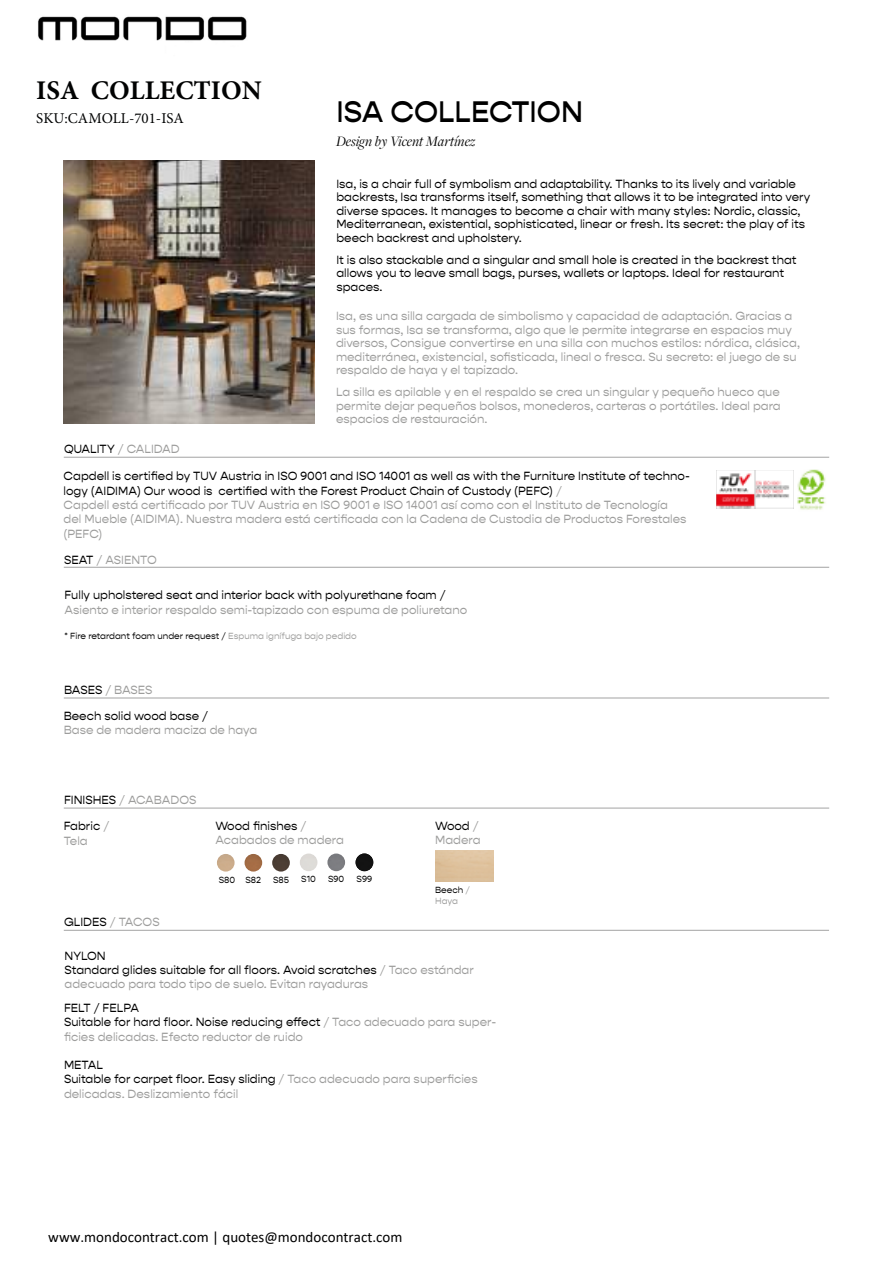
<style>
.page{position:relative;width:893px;height:1263px;background:#fff}
.page>*{position:absolute;margin:0;border:0;box-sizing:border-box;transform-origin:0 0}
.t1{font:500 30px "Gopher";color:#000}
.t2{font:700 27px "Minion Pro";color:#010202}
.t3{font:15px "Calibri";color:#000}
.t4{font:italic 15px "Freight Disp Pro";color:#000}
.t5{font:15px "Minion Pro";color:#010202}
.t6{font:12px/14.4px "Gopher";color:#9d9d9c}
.t7{font:12px/13.5px "Gopher";color:#000}
.t8{font:9px/10.8px "Gopher";color:#000}
.s1{color:#000}
.s2{color:#9d9d9c}
</style>
<div class="page">
<img style="left:64px;top:160px;width:250px;height:263px">
<img style="left:217px;top:854px;width:18px;height:17px;border-radius:9px">
<img style="left:272px;top:854px;width:18px;height:17px;border-radius:9px">
<img style="left:245px;top:854px;width:17px;height:17px;border-radius:9px">
<img style="left:356px;top:853px;width:17px;height:18px;border-radius:9px">
<img style="left:327px;top:853px;width:18px;height:18px;border-radius:9px">
<img style="left:300px;top:853px;width:17px;height:18px;border-radius:9px">
<img style="left:797px;top:469px;width:29px;height:41px">
<img style="left:716px;top:470px;width:77px;height:38px">
<hr style="left:64px;top:567px;width:765px;height:1px;background:#a3a3a3">
<hr style="left:64px;top:457px;width:765px;height:1px;background:#a3a3a3">
<hr style="left:64px;top:808px;width:765px;height:1px;background:#a3a3a3">
<hr style="left:64px;top:930px;width:765px;height:1px;background:#a3a3a3">
<hr style="left:64px;top:698px;width:765px;height:1px;background:#a3a3a3">
<img style="left:38px;top:16px;width:209px;height:25px">
<h2 class="t2" style="left:36px;top:72px;width:227px">ISA COLLECTION</h2>
<p class="t5" style="left:36px;top:108px;width:149px">SKU:CAMOLL-701-ISA</p>
<p class="t6" style="left:64px;top:441px;width:117px"><span class="s1">QUALITY</span> / CALIDAD</p>
<h1 class="t1" style="left:336px;top:94px;width:248px">ISA COLLECTION</h1>
<p class="t4" style="left:336px;top:131px;width:141px">Design by Vicent Martínez</p>
<p class="t7" style="left:336px;top:177px;width:475px">Isa, is a chair full of symbolism and adaptability. Thanks to its lively and variable backrests, Isa transforms itself, something that allows it to be integrated into very diverse spaces. It manages to become a chair with many styles: Nordic, classic, Mediterranean, existential, sophisticated, linear or fresh. Its secret: the play of its beech backrest and upholstery.</p>
<p class="t7" style="left:336px;top:253px;width:462px">It is also stackable and a singular and small hole is created in the backrest that allows you to leave small bags, purses, wallets or laptops. Ideal for restaurant spaces.</p>
<p class="t6" style="left:336px;top:310px;width:465px;line-height:13.5px">Isa, es una silla cargada de simbolismo y capacidad de adaptación. Gracias a sus formas, Isa se transforma, algo que le permite integrarse en espacios muy diversos, Consigue convertirse en una silla con muchos estilos: nórdica, clásica, mediterránea, existencial, sofisticada, lineal o fresca. Su secreto: el juego de su respaldo de haya y el tapizado.</p>
<p class="t6" style="left:336px;top:386px;width:446px;line-height:13.5px;text-align:justify">La silla es apilable y en el respaldo se crea un singular y pequeño hueco que permite dejar pequeños bolsos, monederos, carteras o portátiles. Ideal para espacios de restauración.</p>
<p class="t6" style="left:64px;top:469px;width:628px"><span class="s1">Capdell is certified by TUV Austria in ISO 9001 and ISO 14001 as well as with the Furniture Institute of techno&shy;logy (AIDIMA) Our wood is certified with the Forest Product Chain of Custody (PEFC)</span> /<br>Capdell está certificado por TUV Austria en ISO 9001 e ISO 14001 así como con el Instituto de Tecnología<br>del Mueble (AIDIMA). Nuestra madera está certificada con la Cadena de Custodia de Productos Forestales (PEFC)</p>
<p class="t6" style="left:64px;top:553px;width:94px"><span class="s1">SEAT</span> / ASIENTO</p>
<p class="t7" style="left:65px;top:589px;width:383px">Fully upholstered seat and interior back with polyurethane foam /</p>
<p class="t6" style="left:65px;top:603px;width:404px">Asiento e interior respaldo semi-tapizado con espuma de poliuretano</p>
<p class="t8" style="left:65px;top:631px;width:294px">* Fire retardant foam under request / <span class="s2">Espuma ignífuga bajo pedido</span></p>
<p class="t6" style="left:64px;top:683px;width:90px"><span class="s1">BASES</span> / BASES</p>
<p class="t7" style="left:64px;top:709px;width:146px">Beech solid wood base /</p>
<p class="t6" style="left:64px;top:723px;width:195px">Base de madera maciza de haya</p>
<p class="t6" style="left:64px;top:793px;width:134px"><span class="s1">FINISHES</span> / ACABADOS</p>
<p class="t7" style="left:64px;top:819px;width:47px;line-height:14.4px">Fabric <span class="s2">/<br>Tela</span></p>
<p class="t6" style="left:215px;top:819px;width:130px"><span class="s1">Wood finishes</span> /<br>Acabados de madera</p>
<p class="t6" style="left:435px;top:819px;width:47px"><span class="s1">Wood</span> /<br>Madera</p>
<p class="t7" style="left:64px;top:915px;width:97px">GLIDES <span class="s2">/ TACOS</span></p>
<p class="t8" style="left:219px;top:875px;width:44px">S80 S82</p>
<p class="t8" style="left:273px;top:875px;width:18px">S85</p>
<p class="t8" style="left:301px;top:874px;width:16px">S10</p>
<p class="t8" style="left:357px;top:874px;width:17px">S99</p>
<p class="t8" style="left:328px;top:874px;width:18px">S90</p>
<p class="t8" style="left:435px;top:884px;width:36px">Beech <span class="s2">/<br>Haya</span></p>
<p class="t6" style="left:65px;top:948px;width:411px"><span class="s1">NYLON<br>Standard glides suitable for all floors. Avoid scratches</span> / Taco estándar adecuado para todo tipo de suelo. Evitan rayaduras</p>
<p class="t6" style="left:64px;top:1001px;width:434px"><span class="s1">FELT / FELPA<br>Suitable for hard floor. Noise reducing effect</span> / Taco adecuado para super&shy;ficies delicadas. Efecto reductor de ruido</p>
<p class="t6" style="left:64px;top:1058px;width:415px"><span class="s1">METAL<br>Suitable for carpet floor. Easy sliding</span> / Taco adecuado para superficies delicadas. Deslizamiento fácil</p>
<p class="t3" style="left:48px;top:1226px;width:356px">www.mondocontract.com | quotes@mondocontract.com</p>
</div>
